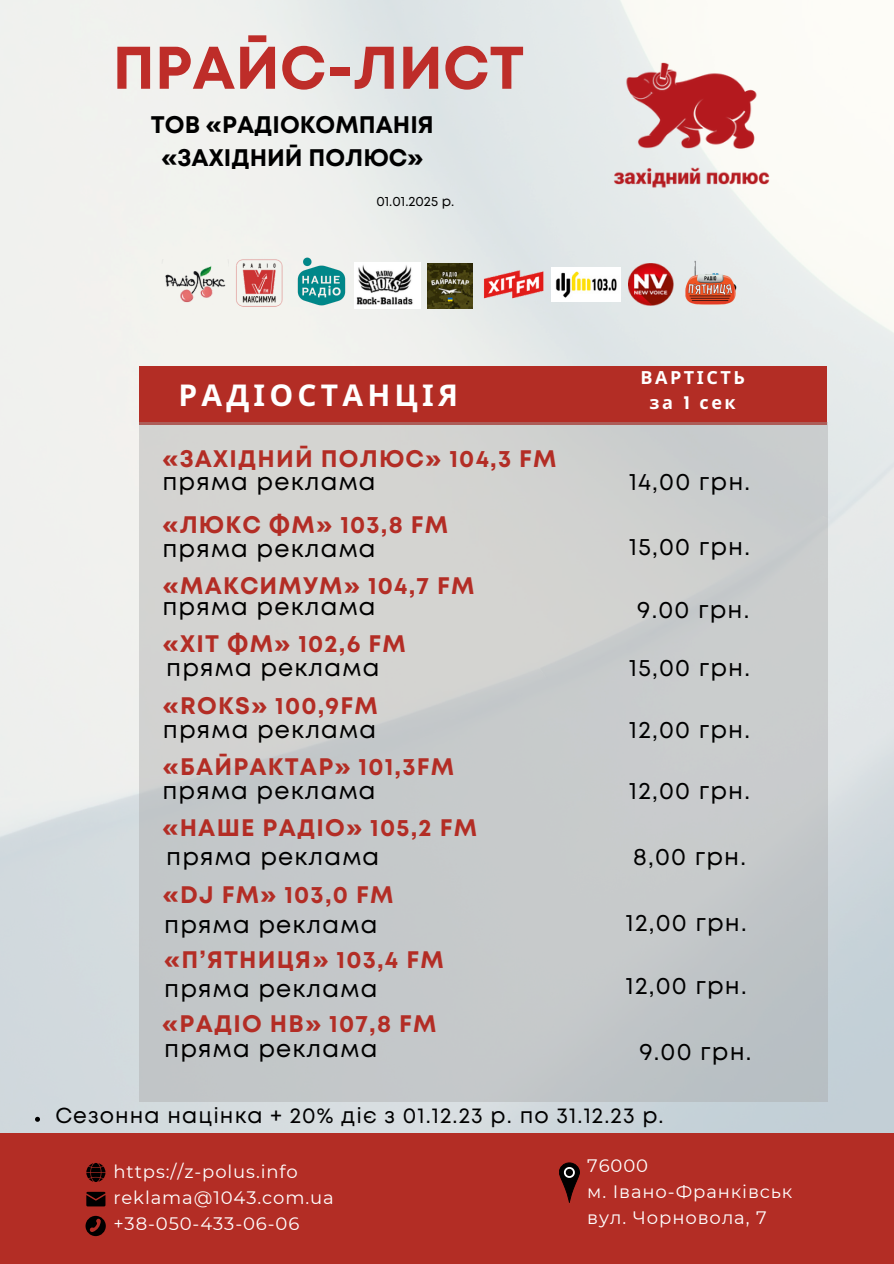
<style>
.page{position:relative;width:894px;height:1264px;background:#fff}
.page>*{position:absolute;margin:0;border:0;box-sizing:border-box;transform-origin:0 0}
.t1{font:700 60px "Mont";color:#be2d29}
.t2{font:700 30px "Noto Sans";letter-spacing:.14em;color:#fff}
.t3{font:700 24px/32.7px "Mont";color:#000;text-align:center}
.t4{font:23.85px "Mont";letter-spacing:.05em;color:#000}
.t5{font:700 23.85px "Mont";letter-spacing:.05em;color:#b32d25}
.t6{font:21.75px "Mont";letter-spacing:.05em;color:#000}
.t7{font:18px/25.8px "Montserrat";letter-spacing:.05em;color:#fff}
.t8{font:700 18px/24.8px "Noto Sans";letter-spacing:.14em;color:#fff;text-align:center}
.t9{font:13.5px "Mont";color:#000}
.s1{font-family:"Kollektif"}
</style>
<div class="page">
<img style="left:0;top:0;width:893px;height:1133px">
<div style="left:0;top:1133px;width:893px;height:130px;background:#b32d25"></div>
<svg style="left:86px;top:1163px;width:19px;height:18px"></svg>
<svg style="left:86px;top:1191px;width:19px;height:15px"></svg>
<svg style="left:85px;top:1215px;width:21px;height:21px"></svg>
<svg style="left:559px;top:1162px;width:20px;height:39px"></svg>
<div style="left:139px;top:366px;width:687px;height:59px;background:#b32d25"></div>
<img style="left:599px;top:52px;width:184px;height:141px">
<div style="left:139px;top:422px;width:687px;height:680px;background:linear-gradient(to right,#cdcecd,#c5c9ca)"></div>
<svg style="left:35px;top:1116px;width:5px;height:5px"></svg>
<img style="left:157px;top:259px;width:71px;height:49px">
<img style="left:480px;top:267px;width:64px;height:37px">
<img style="left:235px;top:256px;width:50px;height:54px">
<img style="left:354px;top:262px;width:66px;height:46px">
<img style="left:296px;top:256px;width:51px;height:51px">
<img style="left:551px;top:267px;width:69px;height:34px">
<img style="left:427px;top:263px;width:45px;height:45px">
<img style="left:680px;top:255px;width:56px;height:51px">
<img style="left:628px;top:264px;width:45px;height:41px">
<h3 class="t1" style="left:112px;top:45px;width:413px">ПРАЙС-ЛИСТ</h3>
<h4 class="t3" style="left:151px;top:110px;width:284px">ТОВ «РАДІОКОМПАНІЯ «ЗАХІДНИЙ ПОЛЮС»</h4>
<p class="t9" style="left:376px;top:196px;width:79px">01.01.2025 р.</p>
<p class="t2" style="left:178px;top:373px;width:281px">РАДІОСТАНЦІЯ</p>
<p class="t8" style="left:640px;top:365px;width:106px">ВАРТІСТЬ за <span class="s1">1</span> сек</p>
<p class="t5" style="left:162px;top:449px;width:395px">«ЗАХІДНИЙ ПОЛЮС» 104,3 FM</p>
<p class="t4" style="left:162px;top:473px;width:215px">пряма реклама</p>
<p class="t4" style="left:629px;top:473px;width:122px">14,00 грн.</p>
<p class="t5" style="left:162px;top:515px;width:287px">«ЛЮКС ФМ» 103,8 FM</p>
<h5 class="t4" style="left:162px;top:539px;width:215px">пряма реклама</h5>
<h3 class="t4" style="left:629px;top:537px;width:122px">15,00 грн.</h3>
<h2 class="t5" style="left:163px;top:576px;width:313px">«МАКСИМУМ» 104,7 FM</h2>
<h4 class="t4" style="left:162px;top:597px;width:215px">пряма реклама</h4>
<h3 class="t4" style="left:637px;top:601px;width:113px">9.00 грн.</h3>
<p class="t5" style="left:163px;top:635px;width:244px">«ХІТ ФМ» 102,6 FM</p>
<h4 class="t4" style="left:166px;top:659px;width:215px">пряма реклама</h4>
<p class="t5" style="left:163px;top:696px;width:216px">«ROKS» 100,9FM</p>
<p class="t5" style="left:163px;top:757px;width:292px">«БАЙРАКТАР» 101,3FM</p>
<h4 class="t4" style="left:163px;top:720px;width:215px">пряма реклама</h4>
<h4 class="t4" style="left:629px;top:659px;width:122px">15,00 грн.</h4>
<h3 class="t4" style="left:629px;top:720px;width:122px">12,00 грн.</h3>
<h3 class="t4" style="left:162px;top:781px;width:215px">пряма реклама</h3>
<h4 class="t4" style="left:629px;top:781px;width:122px">12,00 грн.</h4>
<h4 class="t5" style="left:162px;top:819px;width:316px">«НАШЕ РАДІО» 105,2 FM</h4>
<h4 class="t4" style="left:166px;top:847px;width:215px">пряма реклама</h4>
<h4 class="t4" style="left:633px;top:847px;width:114px">8,00 грн.</h4>
<h4 class="t5" style="left:163px;top:885px;width:232px">«DJ FM» 103,0 FM</h4>
<h4 class="t4" style="left:164px;top:915px;width:215px">пряма реклама</h4>
<h3 class="t5" style="left:164px;top:951px;width:281px">«П’ЯТНИЦЯ» 103,4 FM</h3>
<h3 class="t4" style="left:164px;top:979px;width:215px">пряма реклама</h3>
<h4 class="t5" style="left:162px;top:1014px;width:275px">«РАДІО НВ» 107,8 FM</h4>
<h4 class="t4" style="left:164px;top:1039px;width:215px">пряма реклама</h4>
<h4 class="t4" style="left:625px;top:913px;width:122px">12,00 грн.</h4>
<h4 class="t4" style="left:625px;top:976px;width:122px">12,00 грн.</h4>
<h3 class="t4" style="left:639px;top:1042px;width:113px">9.00 грн.</h3>
<h3 class="t6" style="left:55px;top:1107px;width:609px">Cезонна націнка + 20% діє з 01.12.23 р. по 31.12.23 р.</h3>
<h1 class="t7" style="left:113px;top:1158px;width:222px">https://z-polus.info reklama@1043.com.ua +38-050-433-06-06</h1>
<p class="t7" style="left:587px;top:1152px;width:206px">76000<br>м. Івано-Франківськ вул. Чорновола, 7</p>
</div>
